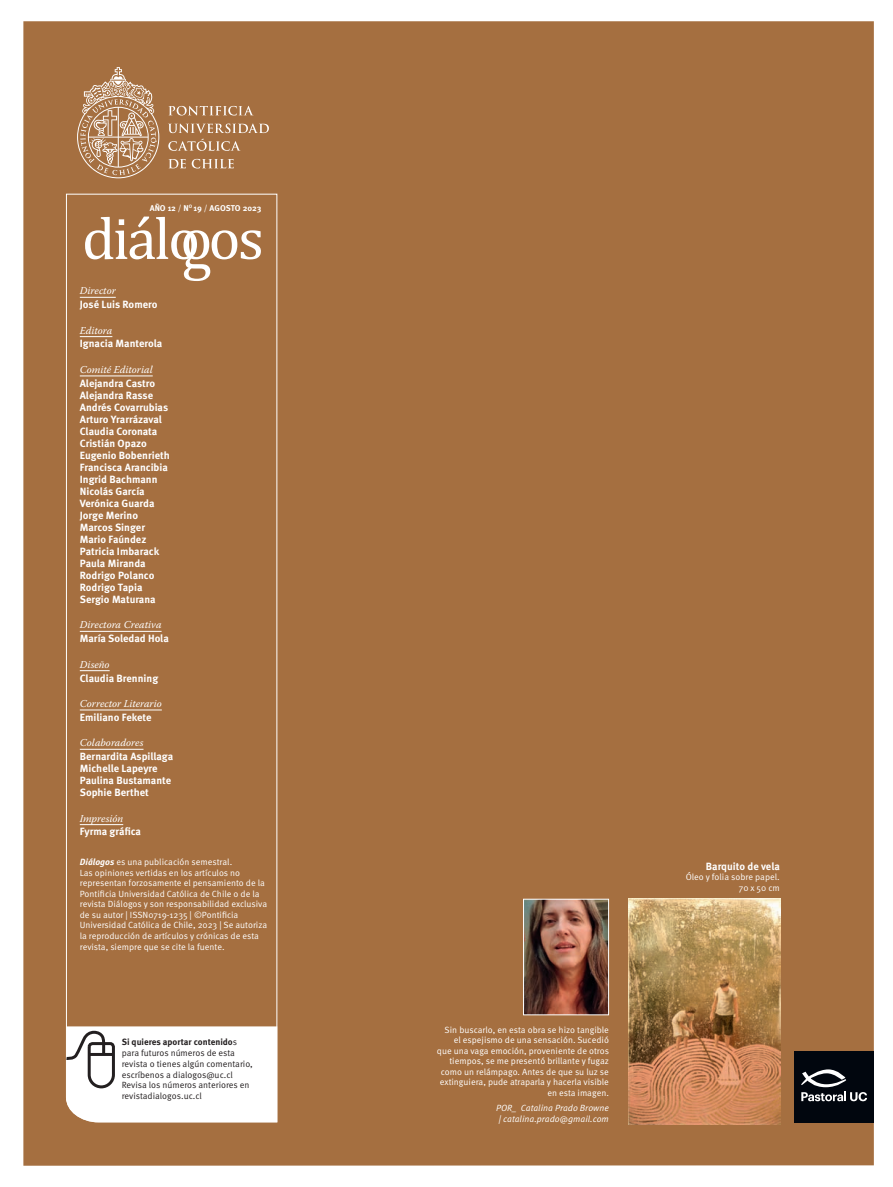
<style>
.page{position:relative;width:893px;height:1187px;background:#fff}
.page>*{position:absolute;margin:0;border:0;box-sizing:border-box;transform-origin:0 0}
.t1{font:700 10.5px "Meta Pro";color:#fff}
.t2{font:italic 10.5px "Warnock Pro";color:#fff}
.t3{font:9px/10.5px "Meta Pro Norm";color:#fff;text-align:right}
.LECT_FOTO{font:9px/10.8px "Meta Pro Norm";color:#231f20}
.t4{font:9px/10.8px "Meta Pro Norm Ita";color:#fff;text-align:center}
.t5{font:700 8.4px "Meta Pro";color:#fff}
.s1{font-family:"Meta Pro Norm";font-weight:400}
.s2{font-family:"Meta Pro";font-weight:700;font-style:italic}
.s3{font-family:"Meta Pro";font-weight:700}
</style>
<div class="page">
<div style="left:23px;top:21px;width:851px;height:1144px;background:#a56f40"></div>
<div style="left:66px;top:193px;width:212px;height:929px;background:#a56f40"></div>
<hr style="left:80px;top:297px;width:36px;height:1px;background:#fff">
<hr style="left:80px;top:336px;width:32px;height:1px;background:#fff">
<hr style="left:80px;top:375px;width:73px;height:1px;background:#fff">
<hr style="left:80px;top:631px;width:82px;height:1px;background:#fff">
<hr style="left:80px;top:670px;width:30px;height:1px;background:#fff">
<hr style="left:80px;top:709px;width:82px;height:1px;background:#fff">
<hr style="left:80px;top:748px;width:64px;height:1px;background:#fff">
<hr style="left:80px;top:824px;width:43px;height:1px;background:#fff">
<svg style="left:85px;top:216px;width:176px;height:65px"></svg>
<svg style="left:168px;top:106px;width:86px;height:9px"></svg>
<svg style="left:168px;top:123px;width:101px;height:28px;background:#b3865e"></svg>
<svg style="left:168px;top:159px;width:18px;height:9px"></svg>
<svg style="left:192px;top:159px;width:42px;height:9px"></svg>
<svg style="left:77px;top:67px;width:82px;height:111px;background:#b88e69"></svg>
<svg style="left:64px;top:1026px;width:213px;height:96px"></svg>
<div style="left:794px;top:1050px;width:79px;height:72px;background:#01060e"></div>
<svg style="left:801px;top:1069px;width:66px;height:32px"></svg>
<img style="left:525px;top:900px;width:82px;height:113px">
<div style="left:523px;top:898px;width:86px;height:117px;border:1px solid #fff"></div>
<img style="left:629px;top:898px;width:152px;height:226px">
<p class="t5" style="left:150px;top:201px;width:113px">AÑO 12 <span class="s1">/</span> N<sup>O</sup> 19 <span class="s1">/</span> AGOSTO 2023</p>
<p class="t2" style="left:80px;top:284px;width:37px">Director</p>
<p class="t1" style="left:80px;top:296px;width:79px">José Luis Romero</p>
<p class="t2" style="left:80px;top:324px;width:34px">Editora</p>
<p class="t1" style="left:80px;top:335px;width:84px">Ignacia Manterola</p>
<p class="t2" style="left:80px;top:363px;width:74px">Comité Editorial</p>
<p class="t1" style="left:80px;top:375px;width:77px">Alejandra Castro</p>
<p class="t1" style="left:80px;top:387px;width:75px">Alejandra Rasse</p>
<p class="t1" style="left:80px;top:399px;width:90px">Andrés Covarrubias</p>
<p class="t1" style="left:80px;top:411px;width:84px">Arturo Yrarrázaval</p>
<p class="t1" style="left:80px;top:423px;width:79px">Claudia Coronata</p>
<p class="t1" style="left:80px;top:435px;width:69px">Cristián Opazo</p>
<p class="t1" style="left:80px;top:447px;width:92px">Eugenio Bobenrieth</p>
<p class="t1" style="left:80px;top:459px;width:90px">Francisca Arancibia</p>
<p class="t1" style="left:80px;top:471px;width:79px">Ingrid Bachmann</p>
<p class="t1" style="left:80px;top:483px;width:66px">Nicolás García</p>
<p class="t1" style="left:80px;top:495px;width:76px">Verónica Guarda</p>
<p class="t1" style="left:80px;top:507px;width:60px">Jorge Merino</p>
<p class="t1" style="left:80px;top:519px;width:67px">Marcos Singer</p>
<p class="t1" style="left:80px;top:531px;width:68px">Mario Faúndez</p>
<p class="t1" style="left:80px;top:543px;width:81px">Patricia Imbarack</p>
<p class="t1" style="left:80px;top:555px;width:67px">Paula Miranda</p>
<p class="t1" style="left:80px;top:567px;width:76px">Rodrigo Polanco</p>
<p class="t1" style="left:80px;top:579px;width:64px">Rodrigo Tapia</p>
<p class="t1" style="left:80px;top:591px;width:77px">Sergio Maturana</p>
<p class="t2" style="left:80px;top:618px;width:83px">Directora Creativa</p>
<p class="t1" style="left:80px;top:630px;width:91px">María Soledad Hola</p>
<p class="t2" style="left:80px;top:658px;width:31px">Diseño</p>
<p class="t1" style="left:80px;top:669px;width:80px">Claudia Brenning</p>
<p class="t2" style="left:80px;top:697px;width:84px">Corrector Literario</p>
<p class="t1" style="left:80px;top:709px;width:73px">Emiliano Fekete</p>
<p class="t2" style="left:80px;top:736px;width:65px">Colaboradores</p>
<p class="t1" style="left:80px;top:748px;width:95px">Bernardita Aspillaga</p>
<p class="t1" style="left:80px;top:760px;width:79px">Michelle Lapeyre</p>
<p class="t1" style="left:80px;top:772px;width:93px">Paulina Bustamante</p>
<p class="t1" style="left:80px;top:784px;width:71px">Sophie Berthet</p>
<p class="t2" style="left:80px;top:811px;width:45px">Impresión</p>
<p class="t1" style="left:80px;top:823px;width:63px">Fyrma gráfica</p>
<p class="t3" style="left:80px;top:856px;width:189px;text-align:left"><span class="s2">Diálogos</span> es una publicación semestral.<br>Las opiniones vertidas en los artículos no representan forzosamente el pensamiento de la Pontificia Universidad Católica de Chile o de la revista Diálogos y son responsabilidad exclusiva de su autor | ISSN0719-1235 | ©Pontificia Universidad Católica de Chile, 2023 | Se autoriza la reproducción de artículos y crónicas de esta revista, siempre que se cite la fuente.</p>
<p class="LECT_FOTO" style="left:122px;top:1035px;width:133px"><span class="s3">Si quieres aportar contenido</span>s para futuros números de esta revista o tienes algún comentario, escríbenos a dialogos@uc.cl</p>
<p class="LECT_FOTO" style="left:122px;top:1079px;width:129px">Revisa los números anteriores en revistadialogos.uc.cl</p>
<p class="t3" style="left:437px;top:1023px;width:174px">Sin buscarlo, en esta obra se hizo tangible el espejismo de una sensación. Sucedió que una vaga emoción, proveniente de otros tiempos, se me presentó brillante y fugaz como un relámpago. Antes de que su luz se extinguiera, pude atraparla y hacerla visible en esta imagen.</p>
<p class="t4" style="left:496px;top:1101px;width:114px">POR_ Catalina Prado Browne | catalina.prado@gmail.com</p>
<p class="t1" style="left:706px;top:858px;width:75px">Barquito de vela</p>
<p class="t3" style="left:686px;top:871px;width:96px">Óleo y folia sobre papel.<br>70 x 50 cm</p>
</div>
